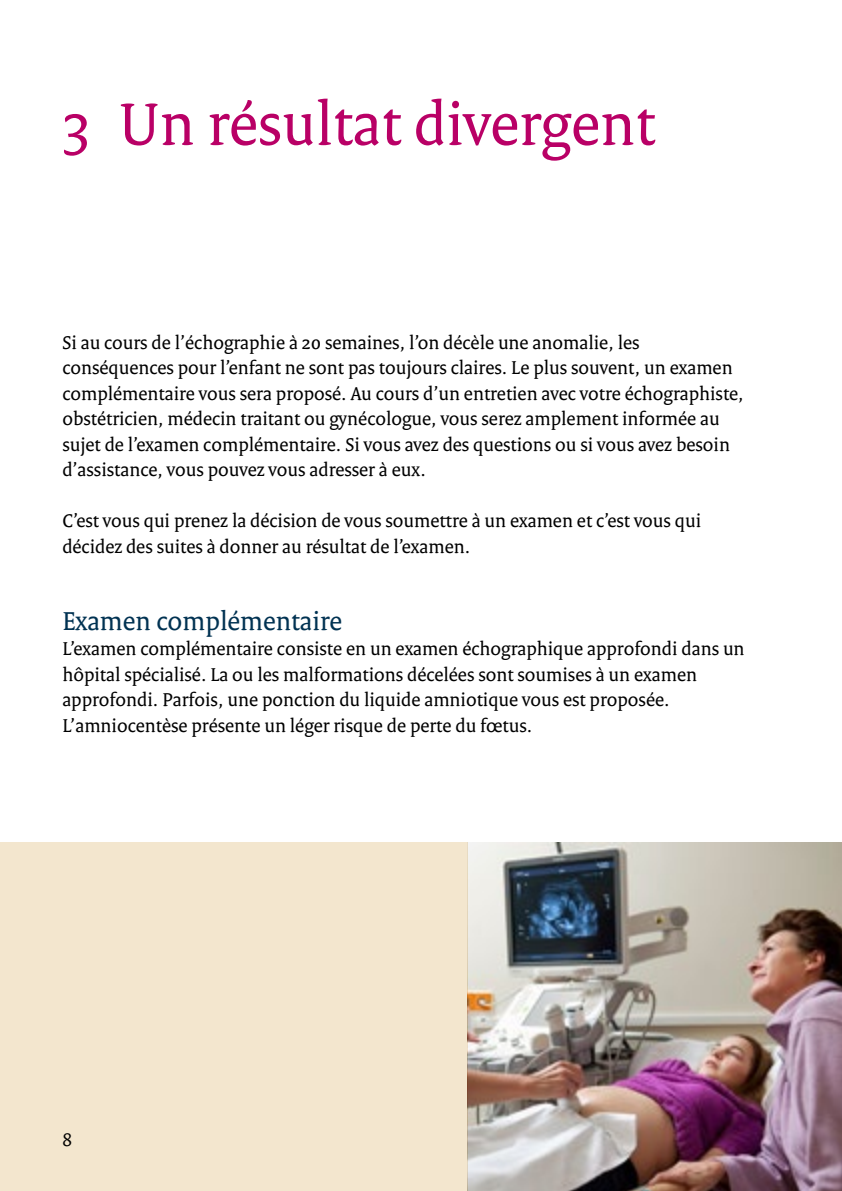
<style>
.page{position:relative;width:842px;height:1191px;background:#fff}
.page>*{position:absolute;margin:0;border:0;box-sizing:border-box;transform-origin:0 0}
._03_RIVM_Hoofdstukko{font:64px "Rijksoverheid Serif";color:#b90066}
._05_RIVM_Paragraafko{font:28px "Rijksoverheid Serif";color:#003252}
._10_RIVM_Broodtekst{font:20px/25.6px "Rijksoverheid Serif";color:#000}
</style>
<div class="page">
<img style="left:468px;top:842px;width:374px;height:349px">
<div style="left:0;top:842px;width:468px;height:349px;background:#f3e6ce"></div>
<p class="_03_RIVM_Hoofdstukko" style="left:62px;top:86px;width:594px">3 Un résultat divergent</p>
<p class="_10_RIVM_Broodtekst" style="left:62px;top:329px;width:683px">Si au cours de l’échographie à 20 semaines, l’on décèle une anomalie, les conséquences pour l’enfant ne sont pas toujours claires. Le plus souvent, un examen complémentaire vous sera proposé. Au cours d’un entretien avec votre échographiste, obstétricien, médecin traitant ou gynécologue, vous serez amplement informée au sujet de l’examen complémentaire. Si vous avez des questions ou si vous avez besoin d’assistance, vous pouvez vous adresser à eux.</p>
<p class="_10_RIVM_Broodtekst" style="left:62px;top:508px;width:640px">C’est vous qui prenez la décision de vous soumettre à un examen et c’est vous qui décidez des suites à donner au résultat de l’examen.</p>
<p class="_05_RIVM_Paragraafko" style="left:62px;top:604px;width:281px">Examen complémentaire</p>
<p class="_10_RIVM_Broodtekst" style="left:62px;top:635px;width:684px">L’examen complémentaire consiste en un examen échographique approfondi dans un hôpital spécialisé. La ou les malformations décelées sont soumises à un examen approfondi. Parfois, une ponction du liquide amniotique vous est proposée.<br>L’amniocentèse présente un léger risque de perte du fœtus.</p>
<p class="_10_RIVM_Broodtekst" style="left:62px;top:1126px;width:11px">8</p>
</div>
